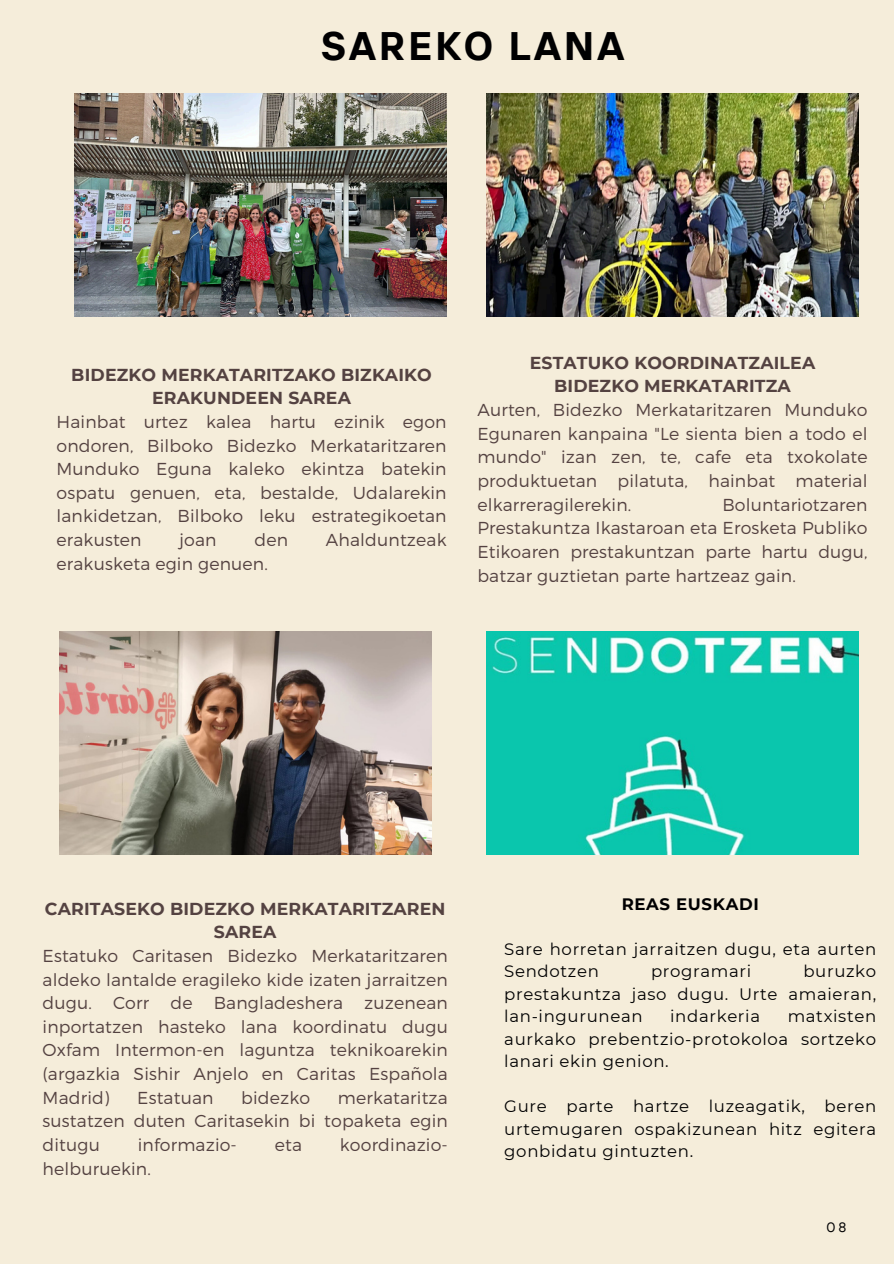
<style>
.page{position:relative;width:894px;height:1264px;background:#fff}
.page>*{position:absolute;margin:0;border:0;box-sizing:border-box;transform-origin:0 0}
.t1{font:700 39.75px "TT Interphases";letter-spacing:.08em;color:#000001}
.t2{font:300 17.25px/23.7px "Montserrat";letter-spacing:.01em;color:#544241;text-align:justify}
.t3{font:700 17.25px/23.7px "Montserrat";letter-spacing:.01em;color:#544241;text-align:center}
.t4{font:16.5px/22.5px "Montserrat";letter-spacing:.04em;color:#000001;text-align:justify}
.t5{font:700 16.5px "Montserrat";letter-spacing:.04em;color:#000001}
.t6{font:13.5px "TT Interphases";color:#000001}
</style>
<div class="page">
<div style="left:0;top:0;width:893px;height:1263px;background:#f5edda"></div>
<img style="left:74px;top:93px;width:373px;height:223px">
<img style="left:486px;top:93px;width:372px;height:223px">
<img style="left:59px;top:631px;width:372px;height:223px">
<img style="left:486px;top:631px;width:372px;height:223px">
<h1 class="t1" style="left:321px;top:20px;width:304px">SAREKO LANA</h1>
<p class="t3" style="left:71px;top:362px;width:362px">BIDEZKO MERKATARITZAKO BIZKAIKO<br>ERAKUNDEEN SAREA</p>
<p class="t2" style="left:56px;top:409px;width:391px">Hainbat urtez kalea hartu ezinik egon ondoren, Bilboko Bidezko Merkataritzaren Munduko Eguna kaleko ekintza batekin ospatu genuen, eta, bestalde, Udalarekin lankidetzan, Bilboko leku estrategikoetan erakusten</p>
<p class="t2" style="left:179px;top:527px;width:39px">joan</p>
<p class="t2" style="left:254px;top:527px;width:35px">den</p>
<p class="t2" style="left:326px;top:527px;width:122px">Ahalduntzeak</p>
<p class="t2" style="left:56px;top:551px;width:213px">erakusketa egin genuen.</p>
<p class="t3" style="left:529px;top:351px;width:287px">ESTATUKO KOORDINATZAILEA</p>
<h2 class="t3" style="left:554px;top:374px;width:238px">BIDEZKO MERKATARITZA</h2>
<p class="t2" style="left:477px;top:397px;width:391px">Aurten, Bidezko Merkataritzaren Munduko Egunaren kanpaina "Le sienta bien a todo el mundo" izan zen, te, cafe eta txokolate produktuetan pilatuta, hainbat material elkarreragilerekin.</p>
<p class="t2" style="left:477px;top:492px;width:391px;text-indent:245px">Boluntariotzaren Prestakuntza Ikastaroan eta Erosketa Publiko Etikoaren prestakuntzan parte hartu dugu, batzar guztietan parte hartzeaz gain.</p>
<p class="t3" style="left:45px;top:896px;width:402px">CARITASEKO BIDEZKO MERKATARITZAREN<br>SAREA</p>
<p class="t2" style="left:43px;top:943px;width:406px">Estatuko Caritasen Bidezko Merkataritzaren aldeko lantalde eragileko kide izaten jarraitzen dugu. Corr de Bangladeshera zuzenean inportatzen hasteko lana koordinatu dugu Oxfam Intermon-en laguntza teknikoarekin (argazkia Sishir Anjelo en Caritas Española Madrid)</p>
<p class="t2" style="left:43px;top:1084px;width:406px;text-indent:295px">merkataritza sustatzen duten Caritasekin bi topaketa egin ditugu</p>
<p class="t2" style="left:137px;top:1084px;width:78px">Estatuan</p>
<p class="t2" style="left:241px;top:1084px;width:70px">bidezko</p>
<p class="t2" style="left:138px;top:1132px;width:101px">informazio-</p>
<p class="t2" style="left:275px;top:1132px;width:29px">eta</p>
<p class="t2" style="left:340px;top:1132px;width:109px">koordinazio-</p>
<p class="t2" style="left:43px;top:1155px;width:110px">helburuekin.</p>
<p class="t5" style="left:621px;top:893px;width:138px">REAS EUSKADI</p>
<p class="t4" style="left:504px;top:937px;width:373px">Sare horretan jarraitzen dugu, eta aurten<br>Sendotzen</p>
<p class="t4" style="left:504px;top:960px;width:373px;text-indent:299px">buruzko prestakuntza jaso dugu. Urte amaieran, lan-ingurunean</p>
<p class="t4" style="left:650px;top:960px;width:102px">programari</p>
<p class="t4" style="left:504px;top:1005px;width:373px;text-indent:283px">matxisten aurkako prebentzio-protokoloa sortzeko lanari ekin genion.</p>
<p class="t4" style="left:504px;top:1095px;width:373px">Gure parte hartze luzeagatik, beren urtemugaren ospakizunean hitz egitera gonbidatu gintuzten.</p>
<p class="t4" style="left:670px;top:1005px;width:91px">indarkeria</p>
<p class="t6" style="left:826px;top:1218px;width:22px">08</p>
</div>
